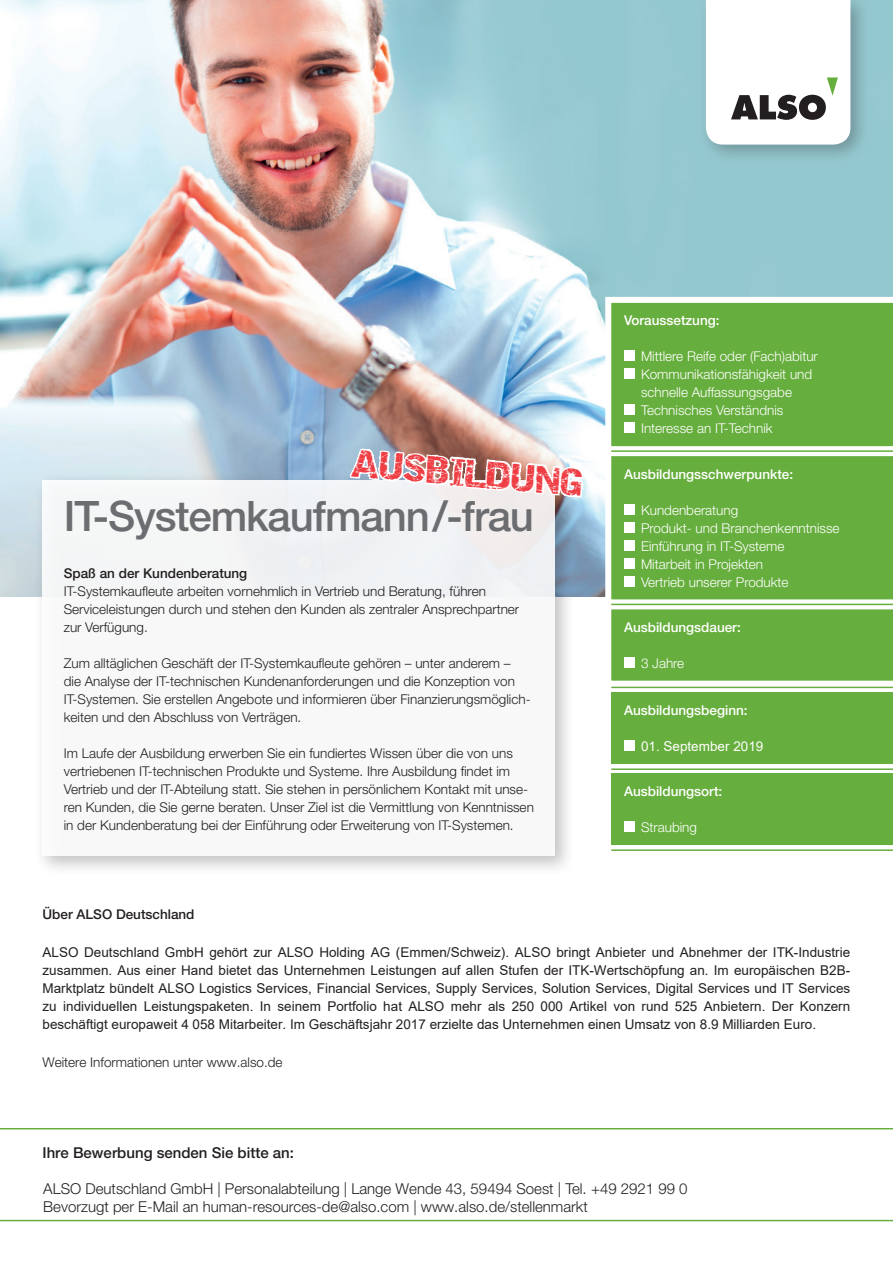
<style>
.page{position:relative;width:893px;height:1263px;background:#fff}
.page>*{position:absolute;margin:0;border:0;box-sizing:border-box;transform-origin:0 0}
.t1{font:500 42px "Helvetica Neue LT Pro";letter-spacing:-.025em;color:#6c6d70}
.t2{font:27px "Destroy";color:#ee3d43}
.t3{font:300 15px/18px "Helvetica Neue LT Pro";color:#231f20}
.t4{font:500 15px "Helvetica Neue LT Pro";color:#231f20}
.t5{font:300 13.5px/18px "Helvetica Neue LT Pro";color:#231f20}
.t6{font:13.5px/18px "Arial";color:#231f20;text-align:justify}
.t7{font:300 13.5px/18px "Helvetica Neue LT Pro";color:#fff}
.t8{font:500 13.5px "Helvetica Neue LT Pro";color:#fff}
.t9{font:500 13.5px "Helvetica Neue LT Pro";color:#231f20}
.t10{font:13.5px "Arial";color:#fff}
</style>
<div class="page">
<img style="left:0;top:0;width:893px;height:597px">
<svg style="left:602px;top:294px;width:291px;height:6px"></svg>
<svg style="left:602px;top:300px;width:291px;height:389px;background:#73b54e"></svg>
<svg style="left:602px;top:447px;width:291px;height:161px;background:#79b856"></svg>
<hr style="left:611px;top:687px;width:282px;height:1px;background:#66ae3d">
<hr style="left:611px;top:604px;width:282px;height:1px;background:#66ae3d">
<hr style="left:611px;top:450px;width:282px;height:2px;background:#66ae3d">
<hr style="left:611px;top:768px;width:282px;height:2px;background:#66ae3d">
<hr style="left:611px;top:849px;width:282px;height:2px;background:#66ae3d">
<div style="left:611px;top:692px;width:282px;height:72px;background:#66ae3d"></div>
<div style="left:624px;top:740px;width:11px;height:11px;background:#fff"></div>
<div style="left:611px;top:773px;width:282px;height:72px;background:#66ae3d"></div>
<div style="left:624px;top:821px;width:11px;height:11px;background:#fff"></div>
<div style="left:698px;top:0;width:173px;height:165px;background:#231f20;opacity:.3"></div>
<svg style="left:706px;top:0;width:144px;height:145px"></svg>
<svg style="left:0;top:1128px;width:893px;height:93px"></svg>
<div style="left:34px;top:472px;width:541px;height:404px;background:#231f20;opacity:.3"></div>
<div style="left:43px;top:480px;width:512px;height:376px;background:#f8f8f8"></div>
<svg style="left:337px;top:404px;width:256px;height:151px"></svg>
<h2 class="t2" style="left:354px;top:446px;width:233px;rotate:5deg">AUSBILDUNG</h2>
<h1 class="t1" style="left:64px;top:491px;width:472px">IT-Systemkaufmann/-frau</h1>
<p class="t9" style="left:64px;top:565px;width:185px">Spaß an der Kundenberatung</p>
<p class="t5" style="left:64px;top:581px;width:457px">IT-Systemkaufleute arbeiten vornehmlich in Vertrieb und Beratung, führen<br>Serviceleistungen durch und stehen den Kunden als zentraler Ansprechpartner zur Verfügung.</p>
<p class="t5" style="left:64px;top:653px;width:468px">Zum alltäglichen Geschäft der IT-Systemkaufleute gehören – unter anderem – die Analyse der IT-technischen Kundenanforderungen und die Konzeption von IT-Systemen. Sie erstellen Angebote und informieren über Finanzierungsmöglich&shy;keiten und den Abschluss von Verträgen.</p>
<p class="t5" style="left:64px;top:743px;width:472px">Im Laufe der Ausbildung erwerben Sie ein fundiertes Wissen über die von uns vertriebenen IT-technischen Produkte und Systeme. Ihre Ausbildung findet im Vertrieb und der IT-Abteilung statt. Sie stehen in persönlichem Kontakt mit unse&shy;ren Kunden, die Sie gerne beraten. Unser Ziel ist die Vermittlung von Kenntnissen in der Kundenberatung bei der Einführung oder Erweiterung von IT-Systemen.</p>
<p class="t8" style="left:624px;top:312px;width:97px">Voraussetzung:</p>
<p class="t7" style="left:641px;top:347px;width:178px">Mittlere Reife oder (Fach)abitur<br>Kommunikationsfähigkeit und schnelle Auffassungsgabe<br>Technisches Verständnis<br>Interesse an IT-Technik</p>
<p class="t8" style="left:624px;top:466px;width:171px">Ausbildungsschwerpunkte:</p>
<p class="t7" style="left:641px;top:500px;width:200px">Kundenberatung<br>Produkt- und Branchenkenntnisse<br>Einführung in IT-Systeme<br>Mitarbeit in Projekten<br>Vertrieb unserer Produkte</p>
<p class="t8" style="left:624px;top:619px;width:118px">Ausbildungsdauer:</p>
<p class="t7" style="left:641px;top:654px;width:45px">3 Jahre</p>
<p class="t8" style="left:624px;top:702px;width:125px">Ausbildungsbeginn:</p>
<p class="t10" style="left:641px;top:737px;width:124px">01. September 2019</p>
<p class="t8" style="left:624px;top:783px;width:100px">Ausbildungsort:</p>
<p class="t7" style="left:641px;top:818px;width:58px">Straubing</p>
<p class="t9" style="left:43px;top:906px;width:154px">Über ALSO Deutschland</p>
<p class="t6" style="left:43px;top:943px;width:809px">ALSO Deutschland GmbH gehört zur ALSO Holding AG (Emmen/Schweiz). ALSO bringt Anbieter und Abnehmer der ITK-Industrie zusammen. Aus einer Hand bietet das Unternehmen Leistungen auf allen Stufen der ITK-Wertschöpfung an. Im europäischen B2B-Marktplatz bündelt ALSO Logistics Services, Financial Services, Supply Services, Solution Services, Digital Services und IT Services zu individuellen Leistungspaketen. In seinem Portfolio hat ALSO mehr als 250 000 Artikel von rund 525 Anbietern. Der Konzern beschäftigt europaweit 4 058 Mitarbeiter. Im Geschäftsjahr 2017 erzielte das Unternehmen einen Umsatz von 8.9 Milliarden Euro.</p>
<p class="t5" style="left:43px;top:1052px;width:242px">Weitere Informationen unter www.also.de</p>
<p class="t4" style="left:43px;top:1143px;width:253px">Ihre Bewerbung senden Sie bitte an:</p>
<p class="t3" style="left:43px;top:1179px;width:646px">ALSO Deutschland GmbH | Personalabteilung | Lange Wende 43, 59494 Soest | Tel. +49 2921 99 0<br>Bevorzugt per E-Mail an human-resources-de@also.com | www.also.de/stellenmarkt</p>
</div>
